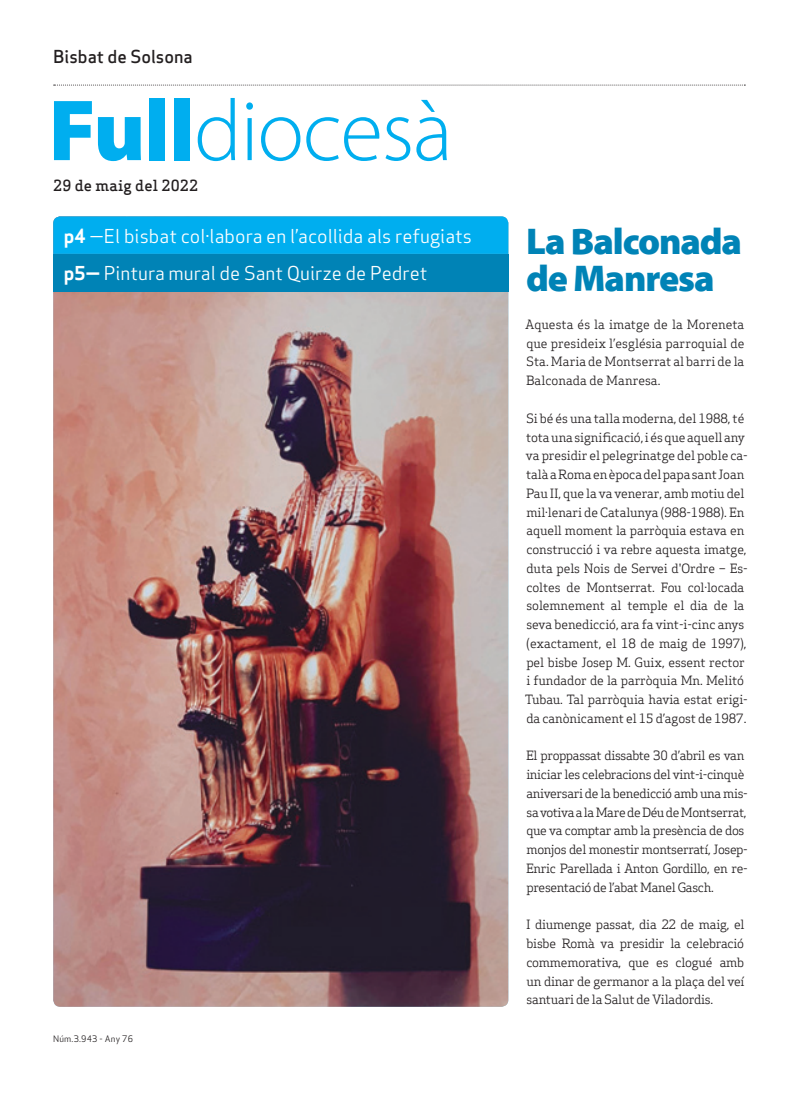
<style>
.page{position:relative;width:798px;height:1099px;background:#fff}
.page>*{position:absolute;margin:0;border:0;box-sizing:border-box;transform-origin:0 0}
.t1{font:300 87.5px "Myriad Pro";letter-spacing:-.015em;color:#00aeef}
.t2{font:900 37.5px/37.5px "Myriad Pro";letter-spacing:-.03em;color:#0083b6}
.t3{font:18.75px/37.5px "Apex Sans Book T";color:#fff}
.t4{font:17.5px "Apex Sans Medium T";color:#231f20}
.t5{font:500 15px "Apex Serif";letter-spacing:.01em;color:#231f20}
.t6{font:12.5px/18.8px "Apex Serif";letter-spacing:-.01em;color:#231f20;text-align:justify}
.t7{font:12.5px/18.8px "Apex Serif";letter-spacing:-.03em;color:#231f20}
.t8{font:8.75px "Apex Sans Book T";letter-spacing:.02em;color:#231f20}
.s1{font-weight:900}
.s2{font-family:"Apex Sans Bold T"}
</style>
<div class="page">
<img style="left:53px;top:291px;width:455px;height:715px">
<svg style="left:54px;top:85px;width:691px;height:1px"></svg>
<div style="left:53px;top:216px;width:455px;height:38px;background:#00aeef"></div>
<div style="left:53px;top:254px;width:455px;height:37px;background:#0083b6"></div>
<h3 class="t4" style="left:53px;top:45px;width:141px">Bisbat de Solsona</h3>
<h1 class="t1" style="left:49px;top:78px;width:405px"><span class="s1">Full</span>diocesà</h1>
<p class="t5" style="left:53px;top:176px;width:146px">29 de maig del 2022</p>
<h3 class="t3" style="left:64px;top:217px;width:409px"><span class="s2">p4</span> —El bisbat col·labora en l’acollida als refugiats <span class="s2">p5—</span> Pintura mural de Sant Quirze de Pedret</h3>
<p class="t8" style="left:53px;top:1032px;width:81px">Núm.3.943 - Any 76</p>
<h2 class="t2" style="left:526px;top:221px;width:217px">La Balconada de Manresa</h2>
<p class="t6" style="left:525px;top:315px;width:220px">Aquesta és la imatge de la Moreneta que presideix l’església parroquial de Sta. Maria de Montserrat al barri de la Balconada de Manresa.</p>
<p class="t6" style="left:525px;top:408px;width:224px;text-align:left">Si bé és una talla moderna, del 1988, té tota una significació, i és que aquell any va presidir el pelegrinatge del poble ca&shy;talà a Roma en època del papa sant Joan Pau II, que la va venerar, amb motiu del mil·lenari de Catalunya (988-1988). En aquell moment la parròquia estava en construcció i va rebre aquesta imatge, duta pels Nois de Servei d'Ordre – Es&shy;coltes de Montserrat. Fou col·locada solemnement al temple el dia de la seva benedicció, ara fa vint-i-cinc anys (exactament, el 18 de maig de 1997), pel bisbe Josep M. Guix, essent rector i fundador de la parròquia Mn. Melitó Tubau. Tal parròquia havia estat erigi&shy;da canònicament el 15 d’agost de 1987.</p>
<p class="t7" style="left:526px;top:746px;width:223px">El proppassat dissabte 30 d’abril es van iniciar les celebracions del vint-i-cinquè aniversari de la benedicció amb una mis&shy;sa votiva a la Mare de Déu de Montserrat, que va comptar amb la presència de dos monjos del monestir montserratí, Josep-Enric Parellada i Anton Gordillo, en re&shy;presentació de l’abat Manel Gasch.</p>
<p class="t6" style="left:526px;top:915px;width:220px">I diumenge passat, dia 22 de maig, el bisbe Romà va presidir la celebració commemorativa, que es clogué amb un dinar de germanor a la plaça del veí santuari de la Salut de Viladordis.</p>
</div>
